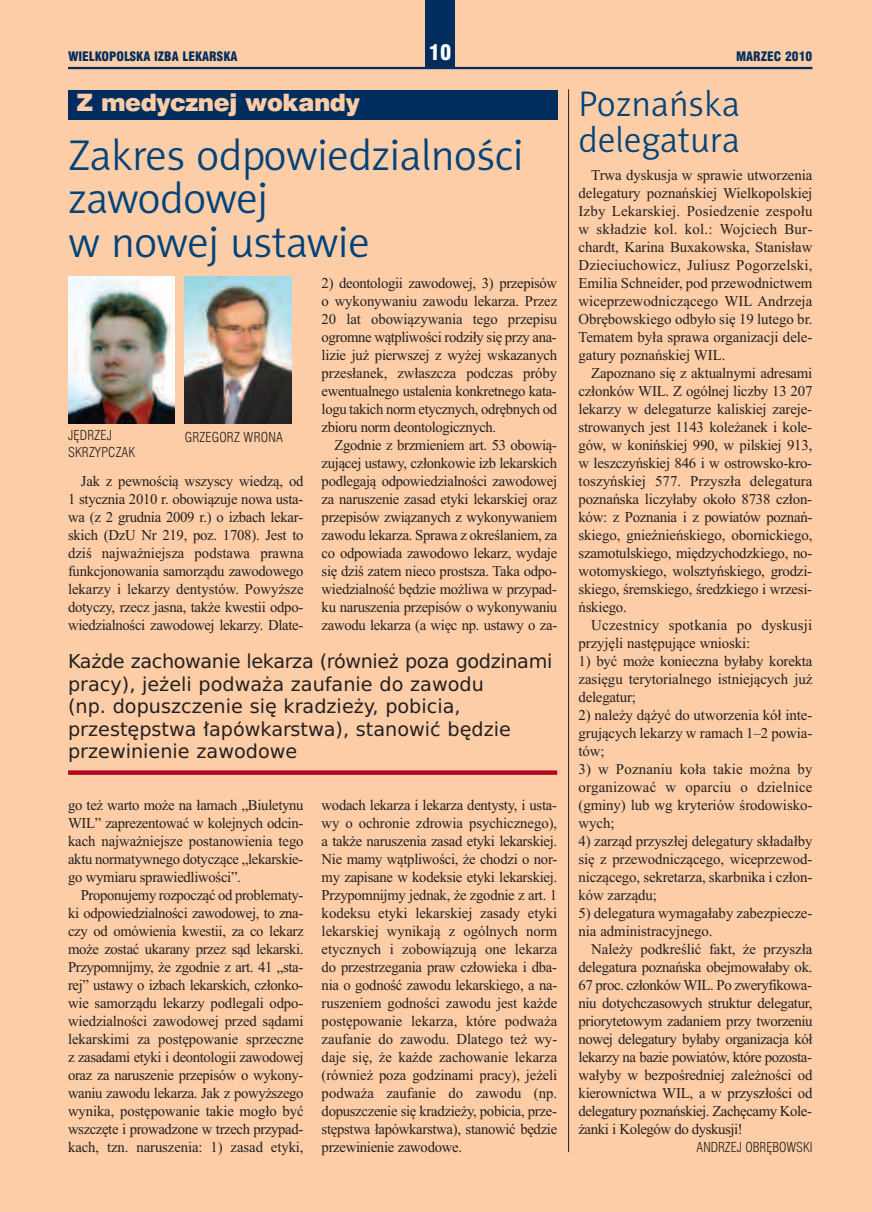
<style>
.page{position:relative;width:872px;height:1212px;background:#fccda6}
.page>*{position:absolute;margin:0;border:0;box-sizing:border-box;transform-origin:0 0}
.t1{font:43.5px/43.5px "Naomi Sans EFNTT Light";letter-spacing:-.015em;color:#004279}
.t2{font:36px/36px "Naomi Sans EFNTT Light";color:#004279}
.t3{font:24px "Swis 721 Blk EU";letter-spacing:-.02em;color:#fccda6}
.t4{font:21px "Swis 721 Blk Cn EU";color:#fff}
.t5{font:19.2px/22.5px "Prima Sans EU";color:#231f20}
.t6{font:15px/18px "Times New Roman";letter-spacing:-.01em;color:#231f20;text-align:justify}
.t7{font:15px/18px "Times New Roman";letter-spacing:.015em;color:#231f20}
.t8{font:13.5px/17.1px "Swis 721 Lt Cn EU";letter-spacing:.015em;color:#231f20}
.t9{font:12.75px "Swis 721 Blk Cn EU";color:#002d5e}
</style>
<div class="page">
<img style="left:68px;top:276px;width:106px;height:148px">
<img style="left:185px;top:276px;width:106px;height:148px">
<div style="left:68px;top:90px;width:489px;height:29px;background:#002d5e"></div>
<hr style="left:68px;top:67px;width:744px;height:2px;background:#002d5e">
<div style="left:425px;top:0;width:30px;height:68px;background:#002d5e"></div>
<div style="left:68px;top:770px;width:489px;height:5px;background:#b00a27"></div>
<hr style="left:568px;top:89px;width:1px;height:1063px;background:#231f20">
<p class="t9" style="left:68px;top:48px;width:171px">WIELKOPOLSKA IZBA LEKARSKA</p>
<h3 class="t4" style="left:429px;top:40px;width:24px">10</h3>
<p class="t9" style="left:736px;top:48px;width:78px">MARZEC 2010</p>
<h2 class="t2" style="left:578px;top:85px;width:163px">Poznańska delegatura</h2>
<p class="t6" style="left:578px;top:166px;width:235px;text-indent:13px">Trwa dyskusja w sprawie utworzenia delegatury poznańskiej Wielkopolskiej Izby Lekarskiej. Posiedzenie zespołu w składzie kol. kol.: Wojciech Bur&shy;chardt, Karina Buxakowska, Stanisław Dzieciuchowicz, Juliusz Pogorzelski, Emilia Schneider, pod przewodnictwem wiceprzewodniczącego WIL Andrzeja Obrębowskiego odbyło się 19 lutego br.<br>Tematem była sprawa organizacji dele&shy;gatury poznańskiej WIL.</p>
<p class="t6" style="left:578px;top:364px;width:235px;text-indent:13px">Zapoznano się z aktualnymi adresami członków WIL. Z ogólnej liczby 13 207 lekarzy w delegaturze kaliskiej zareje&shy;strowanych jest 1143 koleżanek i kole&shy;gów, w konińskiej 990, w pilskiej 913, w leszczyńskiej 846 i w ostrowsko-kro&shy;toszyńskiej 577. Przyszła delegatura poznańska liczyłaby około 8738 człon&shy;ków: z Poznania i z powiatów poznań&shy;skiego, gnieźnieńskiego, obornickiego, szamotulskiego, międzychodzkiego, no&shy;wotomyskiego, wolsztyńskiego, grodzi&shy;skiego, śremskiego, średzkiego i wrzesi&shy;ńskiego.</p>
<p class="t7" style="left:578px;top:616px;width:235px;text-indent:13px">Uczestnicy spotkania po dyskusji przyjęli następujące wnioski:</p>
<p class="t6" style="left:578px;top:652px;width:235px">1) być może konieczna byłaby korekta zasięgu terytorialnego istniejących już delegatur;</p>
<p class="t6" style="left:578px;top:706px;width:235px">2) należy dążyć do utworzenia kół inte&shy;grujących lekarzy w ramach 1–2 powia&shy;tów;</p>
<p class="t6" style="left:578px;top:760px;width:235px">3) w Poznaniu koła takie można by organizować w oparciu o dzielnice (gminy) lub wg kryteriów środowisko&shy;wych;</p>
<p class="t6" style="left:578px;top:832px;width:235px">4) zarząd przyszłej delegatury składałby się z przewodniczącego, wiceprzewod&shy;niczącego, sekretarza, skarbnika i człon&shy;ków zarządu;</p>
<p class="t6" style="left:578px;top:904px;width:235px">5) delegatura wymagałaby zabezpiecze&shy;nia administracyjnego.</p>
<p class="t6" style="left:578px;top:940px;width:235px;text-indent:13px">Należy podkreślić fakt, że przyszła delegatura poznańska obejmowałaby ok.<br>67 proc. członków WIL. Po zweryfikowa&shy;niu dotychczasowych struktur delegatur, priorytetowym zadaniem przy tworzeniu nowej delegatury byłaby organizacja kół lekarzy na bazie powiatów, które pozosta&shy;wałyby w bezpośredniej zależności od kierownictwa WIL, a w przyszłości od delegatury poznańskiej. Zachęcamy Kole&shy;żanki i Kolegów do dyskusji!</p>
<p class="t8" style="left:696px;top:1139px;width:117px">ANDRZEJ OBRĘBOWSKI</p>
<h3 class="t3" style="left:77px;top:87px;width:285px">Z medycznej wokandy</h3>
<h1 class="t1" style="left:68px;top:133px;width:457px">Zakres odpowiedzialności zawodowej<br>w nowej ustawie</h1>
<p class="t6" style="left:322px;top:274px;width:237px">2) deontologii zawodowej, 3) przepisów o wykonywaniu zawodu lekarza. Przez 20 lat obowiązywania tego przepisu ogromne wątpliwości rodziły się przy ana&shy;lizie już pierwszej z wyżej wskazanych przesłanek, zwłaszcza podczas próby ewentualnego ustalenia konkretnego kata&shy;logu takich norm etycznych, odrębnych od zbioru norm deontologicznych.</p>
<p class="t6" style="left:322px;top:436px;width:237px;text-indent:13px">Zgodnie z brzmieniem art. 53 obowią&shy;zującej ustawy, członkowie izb lekarskich podlegają odpowiedzialności zawodowej za naruszenie zasad etyki lekarskiej oraz przepisów związanych z wykonywaniem zawodu lekarza. Sprawa z określaniem, za co odpowiada zawodowo lekarz, wydaje się dziś zatem nieco prostsza. Taka odpo&shy;wiedzialność będzie możliwa w przypad&shy;ku naruszenia przepisów o wykonywaniu zawodu lekarza (a więc np. ustawy o za-</p>
<p class="t8" style="left:68px;top:427px;width:69px">JĘDRZEJ<br>SKRZYPCZAK</p>
<p class="t8" style="left:185px;top:429px;width:100px">GRZEGORZ WRONA</p>
<p class="t6" style="left:68px;top:472px;width:237px;text-indent:13px">Jak z pewnością wszyscy wiedzą, od 1 stycznia 2010 r. obowiązuje nowa usta&shy;wa (z 2 grudnia 2009 r.) o izbach lekar&shy;skich (DzU Nr 219, poz. 1708). Jest to dziś najważniejsza podstawa prawna funkcjonowania samorządu zawodowego lekarzy i lekarzy dentystów. Powyższe dotyczy, rzecz jasna, także kwestii odpo&shy;wiedzialności zawodowej lekarzy. Dlate-</p>
<p class="t5" style="left:68px;top:649px;width:486px">Każde zachowanie lekarza (również poza godzinami pracy), jeżeli podważa zaufanie do zawodu<br>(np. dopuszczenie się kradzieży, pobicia, przestępstwa łapówkarstwa), stanowić będzie przewinienie zawodowe</p>
<p class="t6" style="left:68px;top:796px;width:237px">go też warto może na łamach „Biuletynu WIL” zaprezentować w kolejnych odcin&shy;kach najważniejsze postanowienia tego aktu normatywnego dotyczące „lekarskie&shy;go wymiaru sprawiedliwości”.</p>
<p class="t6" style="left:68px;top:886px;width:237px;text-indent:13px">Proponujemy rozpocząć od problematy&shy;ki odpowiedzialności zawodowej, to zna&shy;czy od omówienia kwestii, za co lekarz może zostać ukarany przez sąd lekarski.<br>Przypomnijmy, że zgodnie z art. 41 „sta&shy;rej” ustawy o izbach lekarskich, członko&shy;wie samorządu lekarzy podlegali odpo&shy;wiedzialności zawodowej przed sądami lekarskimi za postępowanie sprzeczne z zasadami etyki i deontologii zawodowej oraz za naruszenie przepisów o wykony&shy;waniu zawodu lekarza. Jak z powyższego wynika, postępowanie takie mogło być wszczęte i prowadzone w trzech przypad&shy;kach, tzn. naruszenia: 1) zasad etyki,</p>
<p class="t6" style="left:322px;top:796px;width:237px">wodach lekarza i lekarza dentysty, i usta&shy;wy o ochronie zdrowia psychicznego), a także naruszenia zasad etyki lekarskiej.<br>Nie mamy wątpliwości, że chodzi o nor&shy;my zapisane w kodeksie etyki lekarskiej.<br>Przypomnijmy jednak, że zgodnie z art. 1 kodeksu etyki lekarskiej zasady etyki lekarskiej wynikają z ogólnych norm etycznych i zobowiązują one lekarza do przestrzegania praw człowieka i dba&shy;nia o godność zawodu lekarskiego, a na&shy;ruszeniem godności zawodu jest każde postępowanie lekarza, które podważa zaufanie do zawodu. Dlatego też wy&shy;daje się, że każde zachowanie lekarza (również poza godzinami pracy), jeżeli podważa zaufanie do zawodu (np. dopuszczenie się kradzieży, pobicia, prze&shy;stępstwa łapówkarstwa), stanowić będzie przewinienie zawodowe.</p>
</div>
